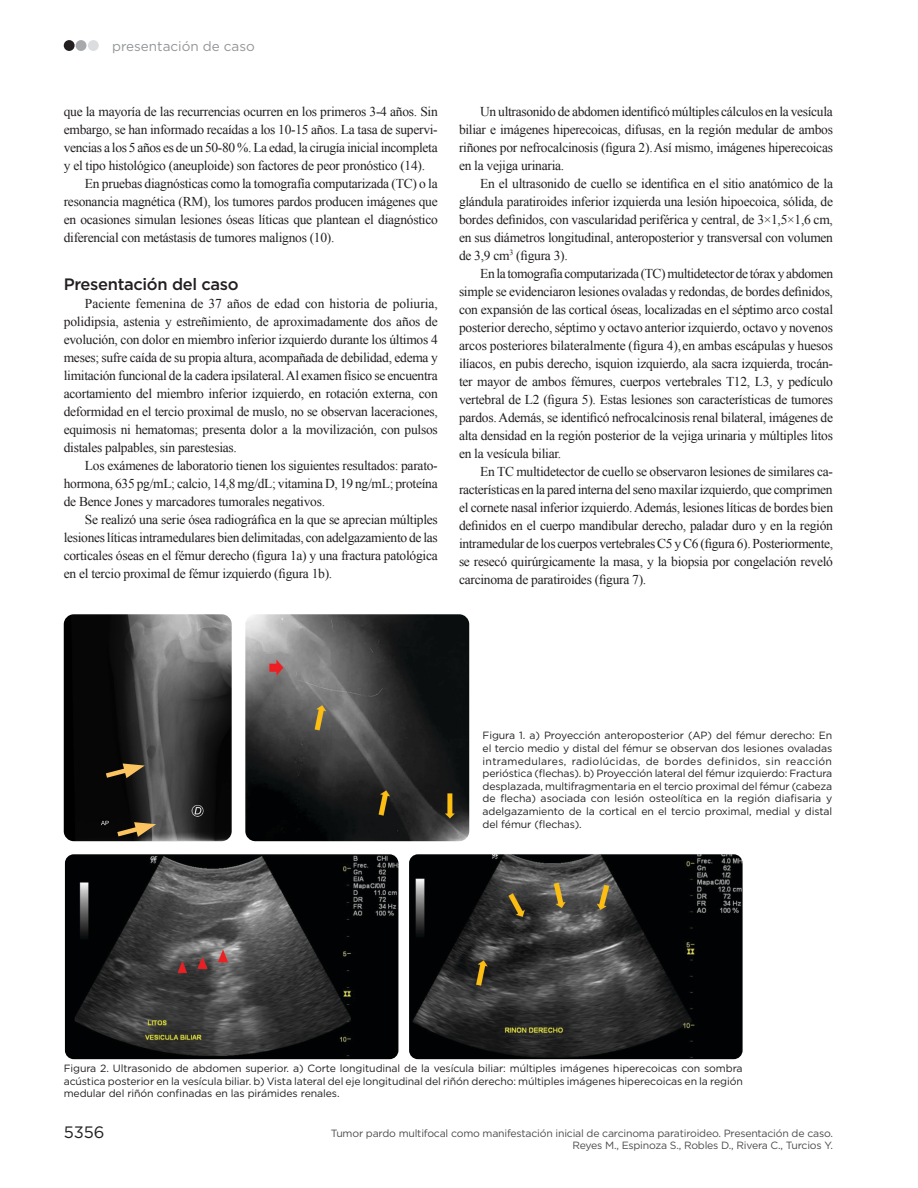
<style>
.page{position:relative;width:918px;height:1188px;background:#fff}
.page>*{position:absolute;margin:0;border:0;box-sizing:border-box;transform-origin:0 0}
._02_subtitulo_nivel{font:500 16.5px "Gotham";letter-spacing:-.02em;color:#231f20}
.t1{font:16.5px "Gotham";color:#231f20}
._01_Normal_cuerpo_de{font:13.5px/18px "Times New Roman";letter-spacing:-.02em;color:#231f20;text-align:justify}
.t2{font:13.5px "Gotham";color:#939598}
.pie_de_foto_nuevo{font:10.5px/12.6px "Gotham";letter-spacing:-.01em;color:#231f20;text-align:justify}
.t3{font:10.5px/12.6px "Gotham";letter-spacing:-.02em;color:#4b4c4d;text-align:right}
</style>
<div class="page">
<div style="left:64px;top:40px;width:11px;height:11px;background:#231f20;border-radius:50%"></div>
<div style="left:76px;top:40px;width:10px;height:11px;background:#a8a9ad;border-radius:50%"></div>
<div style="left:88px;top:40px;width:11px;height:11px;background:#dcdddf;border-radius:50%"></div>
<img style="left:64px;top:614px;width:168px;height:227px">
<img style="left:245px;top:614px;width:224px;height:227px">
<img style="left:65px;top:854px;width:333px;height:205px">
<img style="left:409px;top:854px;width:334px;height:205px">
<svg style="left:101px;top:763px;width:44px;height:18px"></svg>
<svg style="left:112px;top:822px;width:44px;height:18px"></svg>
<p class="t2" style="left:112px;top:37px;width:144px">presentación de caso</p>
<p class="_01_Normal_cuerpo_de" style="left:64px;top:102px;width:376px">que la mayoría de las recurrencias ocurren en los primeros 3-4 años. Sin embargo, se han informado recaídas a los 10-15 años. La tasa de supervi&shy;vencias a los 5 años es de un 50-80 %. La edad, la cirugía inicial incompleta y el tipo histológico (aneuploide) son factores de peor pronóstico (14).</p>
<p class="_01_Normal_cuerpo_de" style="left:64px;top:174px;width:376px;text-indent:21px">En pruebas diagnósticas como la tomografía computarizada (TC) o la resonancia magnética (RM), los tumores pardos producen imágenes que en ocasiones simulan lesiones óseas líticas que plantean el diagnóstico diferencial con metástasis de tumores malignos (10).</p>
<p class="_02_subtitulo_nivel" style="left:64px;top:273px;width:176px">Presentación del caso</p>
<p class="_01_Normal_cuerpo_de" style="left:64px;top:294px;width:376px;text-indent:21px">Paciente femenina de 37 años de edad con historia de poliuria, polidipsia, astenia y estreñimiento, de aproximadamente dos años de evolución, con dolor en miembro inferior izquierdo durante los últimos 4 meses; sufre caída de su propia altura, acompañada de debilidad, edema y limitación funcional de la cadera ipsilateral. Al examen físico se encuentra acortamiento del miembro inferior izquierdo, en rotación externa, con deformidad en el tercio proximal de muslo, no se observan laceraciones, equimosis ni hematomas; presenta dolor a la movilización, con pulsos distales palpables, sin parestesias.</p>
<p class="_01_Normal_cuerpo_de" style="left:64px;top:456px;width:375px;text-indent:21px">Los exámenes de laboratorio tienen los siguientes resultados: parato&shy;hormona, 635 pg/mL; calcio, 14,8 mg/dL; vitamina D, 19 ng/mL; proteína de Bence Jones y marcadores tumorales negativos.</p>
<p class="_01_Normal_cuerpo_de" style="left:64px;top:510px;width:376px;text-indent:21px">Se realizó una serie ósea radiográfica en la que se aprecian múltiples lesiones líticas intramedulares bien delimitadas, con adelgazamiento de las corticales óseas en el fémur derecho (figura 1a) y una fractura patológica en el tercio proximal de fémur izquierdo (figura 1b).</p>
<p class="_01_Normal_cuerpo_de" style="left:459px;top:102px;width:376px;text-indent:21px">Un ultrasonido de abdomen identificó múltiples cálculos en la vesícula biliar e imágenes hiperecoicas, difusas, en la región medular de ambos riñones por nefrocalcinosis (figura 2).Así mismo, imágenes hiperecoicas en la vejiga urinaria.</p>
<p class="_01_Normal_cuerpo_de" style="left:459px;top:174px;width:376px;text-indent:21px">En el ultrasonido de cuello se identifica en el sitio anatómico de la glándula paratiroides inferior izquierda una lesión hipoecoica, sólida, de bordes definidos, con vascularidad periférica y central, de 3×1,5×1,6 cm, en sus diámetros longitudinal, anteroposterior y transversal con volumen de 3,9 cm<sup>3</sup> (figura 3).</p>
<p class="_01_Normal_cuerpo_de" style="left:459px;top:264px;width:376px;text-indent:21px">En la tomografía computarizada (TC) multidetector de tórax y abdomen simple se evidenciaron lesiones ovaladas y redondas, de bordes definidos, con expansión de las cortical óseas, localizadas en el séptimo arco costal posterior derecho, séptimo y octavo anterior izquierdo, octavo y novenos arcos posteriores bilateralmente (figura 4), en ambas escápulas y huesos ilíacos, en pubis derecho, isquion izquierdo, ala sacra izquierda, trocán&shy;ter mayor de ambos fémures, cuerpos vertebrales T12, L3, y pedículo vertebral de L2 (figura 5). Estas lesiones son características de tumores pardos. Además, se identificó nefrocalcinosis renal bilateral, imágenes de alta densidad en la región posterior de la vejiga urinaria y múltiples litos en la vesícula biliar.</p>
<p class="_01_Normal_cuerpo_de" style="left:459px;top:462px;width:376px;text-indent:21px">En TC multidetector de cuello se observaron lesiones de similares ca&shy;racterísticas en la pared interna del seno maxilar izquierdo, que comprimen el cornete nasal inferior izquierdo. Además, lesiones líticas de bordes bien definidos en el cuerpo mandibular derecho, paladar duro y en la región intramedular de los cuerpos vertebrales C5 y C6 (figura 6). Posteriormente, se resecó quirúrgicamente la masa, y la biopsia por congelación reveló carcinoma de paratiroides (figura 7).</p>
<p class="pie_de_foto_nuevo" style="left:483px;top:729px;width:351px">Figura 1. a) Proyección anteroposterior (AP) del fémur derecho: En el tercio medio y distal del fémur se observan dos lesiones ovaladas intramedulares, radiolúcidas, de bordes definidos, sin reacción perióstica (flechas). b) Proyección lateral del fémur izquierdo: Fractura desplazada, multifragmentaria en el tercio proximal del fémur (cabeza de flecha) asociada con lesión osteolítica en la región diafisaria y adelgazamiento de la cortical en el tercio proximal, medial y distal del fémur (flechas).</p>
<p class="pie_de_foto_nuevo" style="left:64px;top:1062px;width:681px">Figura 2. Ultrasonido de abdomen superior. a) Corte longitudinal de la vesícula biliar: múltiples imágenes hiperecoicas con sombra acústica posterior en la vesícula biliar. b) Vista lateral del eje longitudinal del riñón derecho: múltiples imágenes hiperecoicas en la región medular del riñón confinadas en las pirámides renales.</p>
<p class="t1" style="left:64px;top:1122px;width:42px">5356</p>
<p class="t3" style="left:331px;top:1127px;width:504px">Tumor pardo multifocal como manifestación inicial de carcinoma paratiroideo. Presentación de caso.<br>Reyes M., Espinoza S., Robles D., Rivera C., Turcios Y.</p>
</div>
